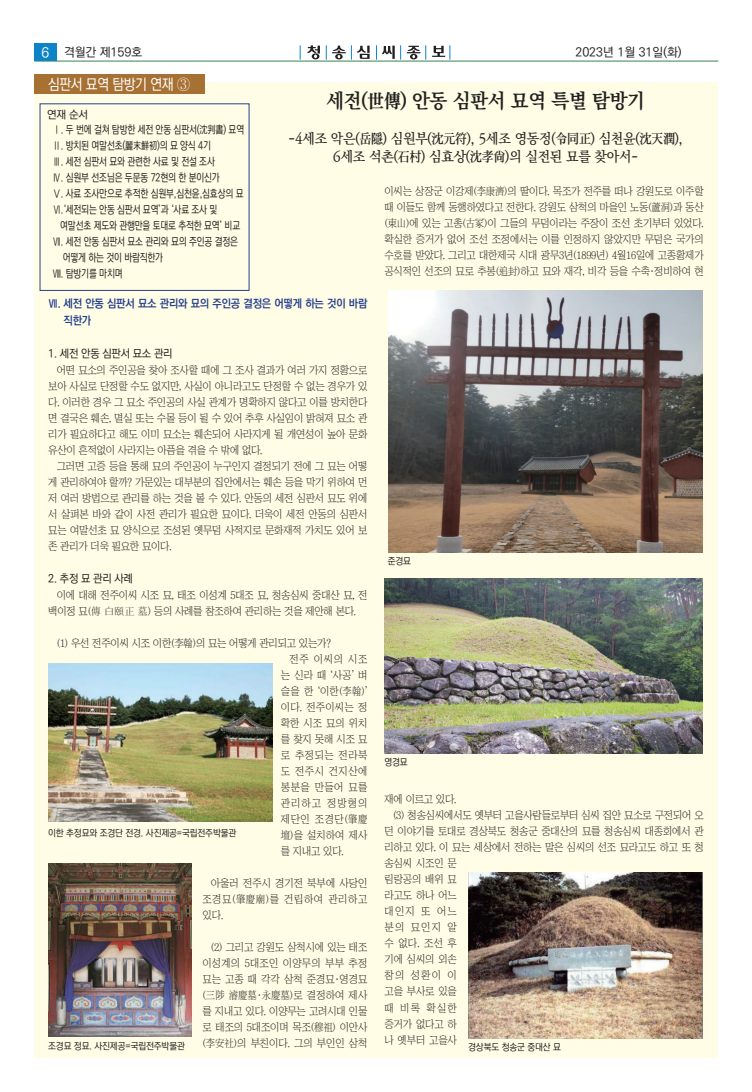
<style>
.page{position:relative;width:752px;height:1092px;background:#fff}
.page>*{position:absolute;margin:0;border:0;box-sizing:border-box;transform-origin:0 0}
.t1{font:700 20px "Ko Pub Batang";letter-spacing:-.015em;color:#231f20;scale:.95 1}
.t2{font:500 15px "Ko Pub Dotum";letter-spacing:-.025em;color:#fff;scale:.9 1}
.t3{font:500 14px/18px "Ko Pub Batang";letter-spacing:-.015em;color:#231f20;text-align:center;scale:.95 1}
.t4{font:500 12.3px "Ko Pub Dotum";color:#231f20}
.t5{font:700 11.3px/17px "Ko Pub Dotum";letter-spacing:-.02em;color:#253f8e;scale:.95 1}
.t6{font:500 11.3px "Ko Pub Dotum";letter-spacing:-.02em;color:#231f20;scale:.95 1}
.t7{font:500 11px/16px "Ko Pub Dotum";letter-spacing:-.015em;color:#231f20;scale:.82 1}
.t8{font:500 11px/15px "Ko Pub Dotum";letter-spacing:-.015em;color:#231f20}
.t9{font:10.8px/16px "Chosunilbo NM";letter-spacing:-.02em;color:#231f20;text-align:justify;scale:.95 1}
.t10{font:10.8px "Chosunilbo NM";letter-spacing:.095em;color:#231f20;scale:.95 1}
.t11{font:500 9.5px "Ko Pub Dotum";letter-spacing:-.015em;color:#231f20;scale:.95 1}
.s1{font-size:14px;color:#fff}
.s2{font-family:"Adobe Myungjo Std"}
.s3{font-family:"Haansoft Batang"}
</style>
<div class="page">
<svg style="left:307px;top:45px;width:13px;height:14px"></svg>
<hr style="left:34px;top:61px;width:683px;height:1px;background:#388449">
<svg style="left:300px;top:45px;width:1px;height:15px"></svg>
<svg style="left:326px;top:45px;width:19px;height:15px"></svg>
<svg style="left:351px;top:45px;width:18px;height:15px"></svg>
<svg style="left:376px;top:45px;width:18px;height:15px"></svg>
<svg style="left:400px;top:45px;width:26px;height:15px"></svg>
<svg style="left:432px;top:45px;width:18px;height:15px"></svg>
<div style="left:34px;top:44px;width:23px;height:17px;background:#0c84c7"></div>
<div style="left:34px;top:82px;width:683px;height:975px;background:#fffde5"></div>
<div style="left:34px;top:74px;width:170px;height:20px;background:#a87134"></div>
<img style="left:48px;top:663px;width:224px;height:158px">
<img style="left:48px;top:863px;width:143px;height:173px">
<img style="left:388px;top:291px;width:314px;height:261px">
<img style="left:384px;top:578px;width:318px;height:175px">
<img style="left:468px;top:872px;width:234px;height:165px">
<p class="t4" style="left:41px;top:46px;width:102px"><span class="s1">6</span> 격월간 제159호</p>
<p class="t4" style="left:575px;top:46px;width:108px">2023년 1월 31일(화)</p>
<h2 class="t2" style="left:48px;top:77px;width:159px">심판서 묘역 탐방기 연재 <span class="s2">③</span></h2>
<h1 class="t1" style="left:326px;top:90px;width:337px">세전(世傳) 안동 심판서 묘역 특별 탐방기</h1>
<p class="t3" style="left:288px;top:130px;width:416px">-4세조 악은(岳隱) 심원부(沈元符), 5세조 영동정(令同正) 심천윤(沈天潤),<br>6세조 석촌(石村) 심효상(沈孝尙)의 실전된 묘를 찾아서-</p>
<p class="t8" style="left:53px;top:107px;width:193px;text-indent:-6px">연재 순서<br>Ⅰ. 두 번에 걸쳐 탐방한 세전 안동 심판서(沈判書) 묘역</p>
<p class="t7" style="left:53px;top:137px;width:234px">Ⅱ. 방치된 여말선초(麗末鮮初)의 묘 양식 4기<br>Ⅲ. 세전 심판서 묘와 관련한 사료 및 전설 조사<br>Ⅳ. 심원부 선조님은 두문동 72현의 한 분이신가<br>Ⅴ. 사료 조사만으로 추적한 심원부,심천윤,심효상의 묘<br>Ⅵ.‘세전되는 안동 심판서 묘역’과 ‘사료 조사 및</p>
<p class="t7" style="left:60px;top:217px;width:221px">여말선초 제도와 관행만을 토대로 추적한 묘역’ 비교</p>
<p class="t7" style="left:53px;top:233px;width:227px">Ⅶ. 세전 안동 심판서 묘소 관리와 묘의 주인공 결정은</p>
<p class="t7" style="left:63px;top:249px;width:124px">어떻게 하는 것이 바람직한가</p>
<p class="t7" style="left:53px;top:266px;width:87px">Ⅷ. 탐방기를 마치며</p>
<p class="t9" style="left:384px;top:183px;width:337px">이씨는 상장군 이강제(李康濟)의 딸이다. 목조가 전주를 떠나 강원도로 이주할 때 이들도 함께 동행하였다고 전한다. 강원도 삼척의 마을인 노동(蘆洞)과 동산 (東山)에 있는 고총(古冢)이 그들의 무덤이라는 주장이 조선 초기부터 있었다. 확실한 증거가 없어 조선 조정에서는 이를 인정하지 않았지만 무덤은 국가의 수호를 받았다. 그리고 대한제국 시대 광무3년(1899년) 4월16일에 고종황제가 공식적인 선조의 묘로 추봉(追封)하고 묘와 재각, 비각 등을 수축·정비하여 현</p>
<p class="t5" style="left:64px;top:295px;width:321px;text-indent:-15px">Ⅶ. 세전 안동 심판서 묘소 관리와 묘의 주인공 결정은 어떻게 하는 것이 바람 직한가</p>
<p class="t6" style="left:48px;top:348px;width:132px">1. 세전 안동 심판서 묘소 관리</p>
<p class="t9" style="left:48px;top:362px;width:337px;text-indent:9px">어떤 묘소의 주인공을 찾아 조사할 때에 그 조사 결과가 여러 가지 정황으로 보아 사실로 단정할 수도 없지만, 사실이 아니라고도 단정할 수 없는 경우가 있 다. 이러한 경우 그 묘소 주인공의 사실 관계가 명확하지 않다고 이를 방치한다 면 결국은 훼손, 멸실 또는 수몰 등이 될 수 있어 추후 사실임이 밝혀져 묘소 관 리가 필요하다고 해도 이미 묘소는 훼손되어 사라지게 될 개연성이 높아 문화 유산이 흔적없이 사라지는 아픔을 겪을 수 밖에 없다.</p>
<p class="t9" style="left:48px;top:458px;width:337px;text-indent:9px">그러면 고증 등을 통해 묘의 주인공이 누구인지 결정되기 전에 그 묘는 어떻 게 관리하여야 할까? 가문있는 대부분의 집안에서는 훼손 등을 막기 위하여 먼 저 여러 방법으로 관리를 하는 것을 볼 수 있다. 안동의 세전 심판서 묘도 위에 서 살펴본 바와 같이 사전 관리가 필요한 묘이다. 더욱이 세전 안동의 심판서 묘는 여말선초 묘 양식으로 조성된 옛무덤 사적지로 문화재적 가치도 있어 보 존 관리가 더욱 필요한 묘이다.</p>
<p class="t6" style="left:48px;top:573px;width:91px">2. 추정 묘 관리 사례</p>
<p class="t9" style="left:48px;top:587px;width:337px;text-indent:9px">이에 대해 전주이씨 시조 묘, 태조 이성계 5대조 묘, 청송심씨 중대산 묘, 전 백이정 묘(<span class="s3">傳 白頤正 墓</span>) 등의 사례를 참조하여 관리하는 것을 제안해 본다.</p>
<p class="t9" style="left:57px;top:635px;width:290px">(1) 우선 전주이씨 시조 이한(李翰)의 묘는 어떻게 관리되고 있는가?</p>
<p class="t9" style="left:289px;top:651px;width:84px">전주 이씨의 시조</p>
<p class="t9" style="left:281px;top:667px;width:93px">는 신라 때 ‘사공’ 벼</p>
<p class="t9" style="left:281px;top:683px;width:93px">슬을 한 ‘이한(李翰)’</p>
<p class="t9" style="left:281px;top:699px;width:93px">이다. 전주이씨는 정</p>
<p class="t9" style="left:281px;top:715px;width:93px">확한 시조 묘의 위치</p>
<p class="t9" style="left:281px;top:731px;width:93px">를 찾지 못해 시조 묘</p>
<p class="t9" style="left:281px;top:747px;width:93px">로 추정되는 전라북</p>
<p class="t9" style="left:281px;top:763px;width:93px">도 전주시 건지산에</p>
<p class="t9" style="left:281px;top:779px;width:93px">봉분을 만들어 묘를</p>
<p class="t10" style="left:281px;top:798px;width:93px">관리하고 정방형의</p>
<p class="t9" style="left:281px;top:811px;width:92px">제단인 조경단(肇慶</p>
<p class="t9" style="left:281px;top:827px;width:93px">壇)을 설치하여 제사</p>
<p class="t9" style="left:281px;top:843px;width:67px">를 지내고 있다.</p>
<p class="t9" style="left:202px;top:875px;width:175px;text-indent:9px">아울러 전주시 경기전 북부에 사당인 조경묘(肇慶廟)를 건립하여 관리하고 있다.</p>
<p class="t9" style="left:202px;top:939px;width:175px;text-indent:9px">(2) 그리고 강원도 삼척시에 있는 태조 이성계의 5대조인 이양무의 부부 추정 묘는 고종 때 각각 삼척 준경묘·영경묘 (三陟 濬慶墓·永慶墓)로 결정하여 제사 를 지내고 있다. 이양무는 고려시대 인물 로 태조의 5대조이며 목조(穆祖) 이안사 (李安社)의 부친이다. 그의 부인인 삼척</p>
<p class="t11" style="left:48px;top:828px;width:199px">이한 추정묘와 조경단 전경. 사진제공=국립전주박물관</p>
<p class="t11" style="left:48px;top:1040px;width:145px">조경묘 정묘. 사진제공=국립전주박물관</p>
<p class="t11" style="left:387px;top:556px;width:26px">준경묘</p>
<p class="t11" style="left:384px;top:757px;width:26px">영경묘</p>
<p class="t9" style="left:384px;top:791px;width:77px">재에 이르고 있다.</p>
<p class="t9" style="left:393px;top:807px;width:328px">(3) 청송심씨에서도 옛부터 고을사람들로부터 심씨 집안 묘소로 구전되어 오</p>
<p class="t9" style="left:384px;top:823px;width:337px">던 이야기를 토대로 경상북도 청송군 중대산의 묘를 청송심씨 대종회에서 관</p>
<p class="t9" style="left:384px;top:839px;width:337px">리하고 있다. 이 묘는 세상에서 전하는 말은 심씨의 선조 묘라고도 하고 또 청</p>
<p class="t9" style="left:384px;top:855px;width:78px">송심씨 시조인 문</p>
<p class="t9" style="left:384px;top:871px;width:78px">림랑공의 배위 묘</p>
<p class="t9" style="left:384px;top:887px;width:78px">라고도 하나 어느</p>
<p class="t9" style="left:384px;top:903px;width:78px">대인지 또 어느</p>
<p class="t9" style="left:384px;top:919px;width:78px">분의 묘인지 알</p>
<p class="t9" style="left:384px;top:935px;width:78px">수 없다. 조선 후</p>
<p class="t9" style="left:384px;top:951px;width:78px">기에 심씨의 외손</p>
<p class="t9" style="left:384px;top:967px;width:78px">참의 성환이 이</p>
<p class="t9" style="left:384px;top:983px;width:78px">고을 부사로 있을</p>
<p class="t9" style="left:384px;top:999px;width:78px">때 비록 확실한</p>
<p class="t9" style="left:384px;top:1015px;width:78px">증거가 없다고 하</p>
<p class="t9" style="left:384px;top:1031px;width:78px">나 옛부터 고을사</p>
<p class="t11" style="left:468px;top:1042px;width:99px">경상북도 청송군 중대산 묘</p>
</div>
